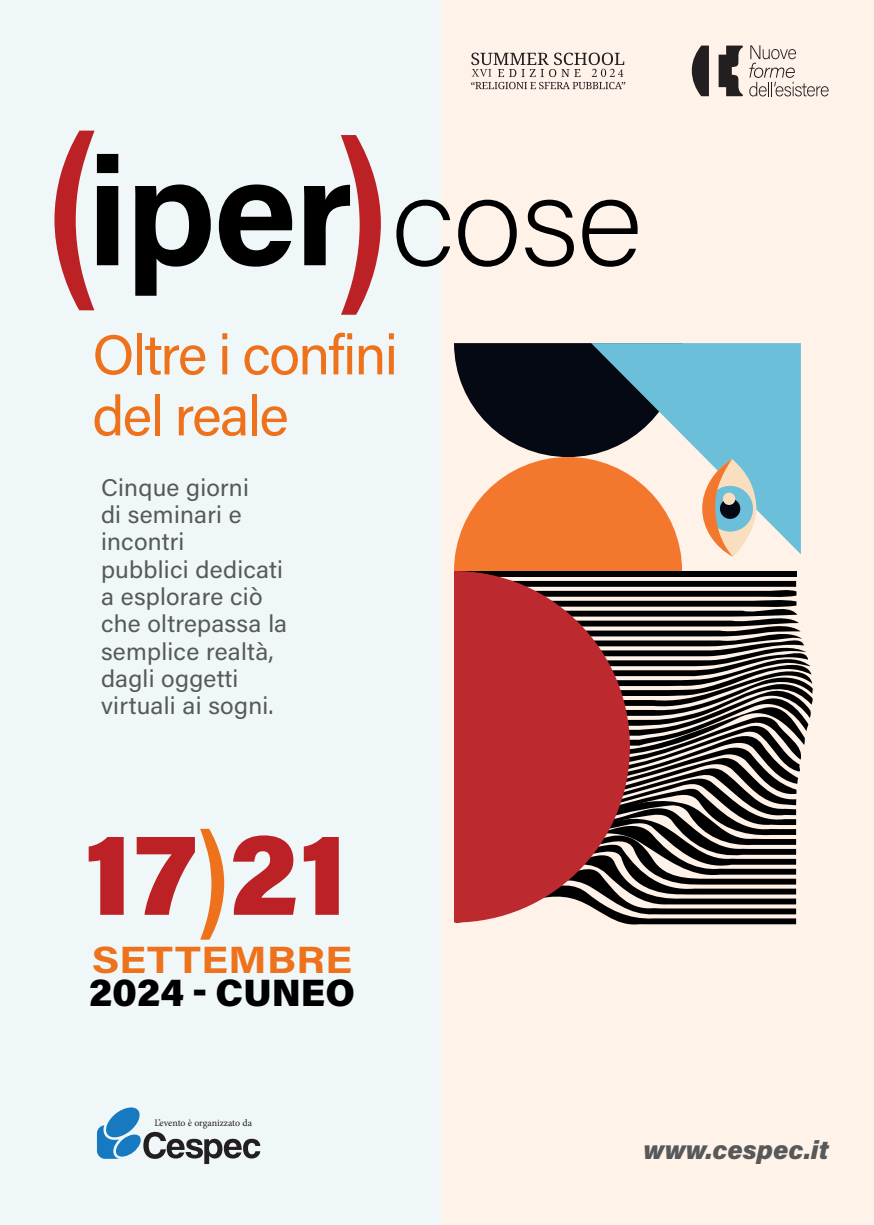
<style>
.page{position:relative;width:874px;height:1225px;background:#fff}
.page>*{position:absolute;margin:0;border:0;box-sizing:border-box;transform-origin:0 0}
.t1{font:118px "Acumin Variable Concept";color:#bc2225}
.t2{font:56px/61px "Acumin Pro";letter-spacing:-.03em;color:#ee721b}
.t3{font:900 38px "Acumin Pro";color:#000001}
.t4{font:700 38px "Acumin Pro";color:#ee721b;scale:1.15 1}
.t5{font:italic 900 26px "Acumin Pro";color:#57585a}
.t6{font:24.2px/27.4px "Acumin Pro";letter-spacing:.01em;color:#57585a}
.t7{font:9.8px "Minion Pro";letter-spacing:-.005em;color:#231f20}
.s1{font-family:"Arial Narrow";font-weight:700;color:#ee721b}
</style>
<div class="page">
<div style="left:0;top:0;width:443px;height:1225px;background:#f0f7f9"></div>
<div style="left:441px;top:0;width:432px;height:1225px;background:#fef2e9"></div>
<svg style="left:97px;top:1107px;width:163px;height:57px"></svg>
<svg style="left:135px;top:184px;width:76px;height:112px"></svg>
<svg style="left:219px;top:184px;width:73px;height:83px"></svg>
<svg style="left:396px;top:200px;width:54px;height:67px"></svg>
<svg style="left:458px;top:200px;width:58px;height:67px"></svg>
<svg style="left:525px;top:200px;width:48px;height:67px"></svg>
<svg style="left:582px;top:200px;width:55px;height:67px"></svg>
<svg style="left:54px;top:131px;width:64px;height:179px"></svg>
<svg style="left:304px;top:135px;width:76px;height:180px"></svg>
<svg style="left:454px;top:343px;width:227px;height:228px"></svg>
<div style="left:454px;top:571px;width:341px;height:6px;background:#000001"></div>
<svg style="left:454px;top:581px;width:358px;height:344px"></svg>
<svg style="left:454px;top:571px;width:175px;height:351px;fill:#bc2a2f"></svg>
<svg style="left:591px;top:343px;width:209px;height:211px;fill:#6bbfd8"></svg>
<svg style="left:701px;top:459px;width:56px;height:98px"></svg>
<svg style="left:749px;top:45px;width:79px;height:51px"></svg>
<svg style="left:718px;top:46px;width:24px;height:50px"></svg>
<svg style="left:691px;top:46px;width:17px;height:50px"></svg>
<svg style="left:471px;top:53px;width:154px;height:36px"></svg>
<h2 class="t2" style="left:92px;top:322px;width:307px">Oltre i confini del reale</h2>
<p class="t6" style="left:101px;top:472px;width:188px">Cinque giorni<br>di seminari e incontri<br>pubblici dedicati a esplorare ciò che oltrepassa la semplice realtà, dagli oggetti virtuali ai sogni.</p>
<h1 class="t1" style="left:84px;top:792px;width:265px">17<span class="s1">)</span>21</h1>
<h3 class="t4" style="left:92px;top:932px;width:228px">SETTEMBRE</h3>
<h3 class="t3" style="left:89px;top:966px;width:267px">2024 - CUNEO</h3>
<p class="t7" style="left:154px;top:1115px;width:99px">L’evento è organizzato da</p>
<p class="t5" style="left:643px;top:1131px;width:186px">www.cespec.it</p>
</div>
